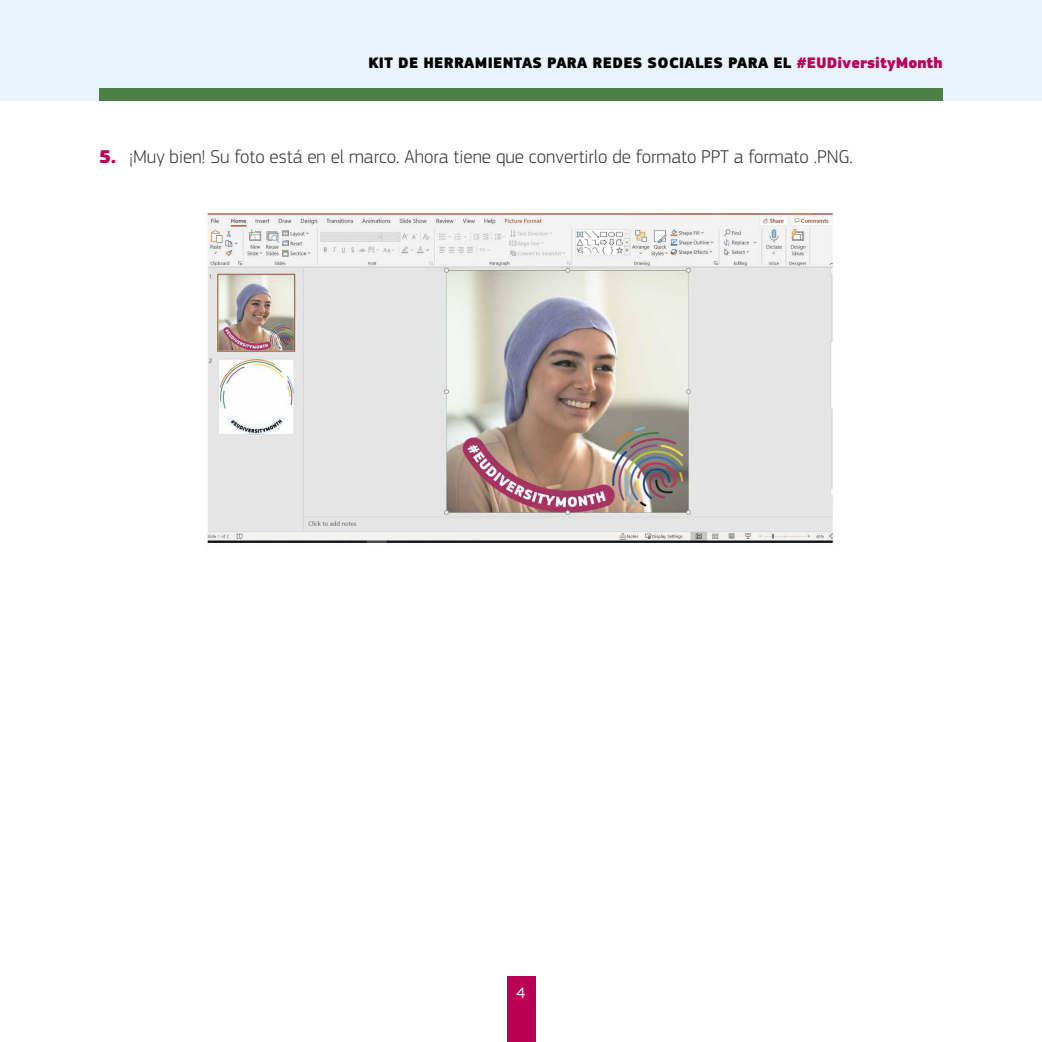
<style>
.page{position:relative;width:1042px;height:1042px;background:#fff}
.page>*{position:absolute;margin:0;border:0;box-sizing:border-box;transform-origin:0 0}
.t1{font:300 19.25px "EC Square Sans Pro";color:#393939}
.t2{font:900 15.75px "EC Square Sans Pro";letter-spacing:.02em;color:#000}
.t3{font:15.75px "EC Square Sans Pro";color:#fff}
.s1{color:#b90056}
.s2{font-weight:900;color:#b90056}
</style>
<div class="page">
<div style="left:0;top:0;width:1042px;height:101px;background:#e9f3fc"></div>
<div style="left:506px;top:976px;width:29px;height:66px;background:#b90056"></div>
<img style="left:206px;top:213px;width:628px;height:330px">
<div style="left:99px;top:88px;width:844px;height:13px;background:#4c8044"></div>
<p class="t2" style="left:368px;top:53px;width:576px">KIT DE HERRAMIENTAS PARA REDES SOCIALES PARA EL <span class="s1">#EUDiversityMonth</span></p>
<p class="t1" style="left:99px;top:146px;width:755px"><span class="s2">5.</span> ¡Muy bien! Su foto está en el marco. Ahora tiene que convertirlo de formato PPT a formato .PNG.</p>
<p class="t3" style="left:516px;top:984px;width:10px">4</p>
</div>
